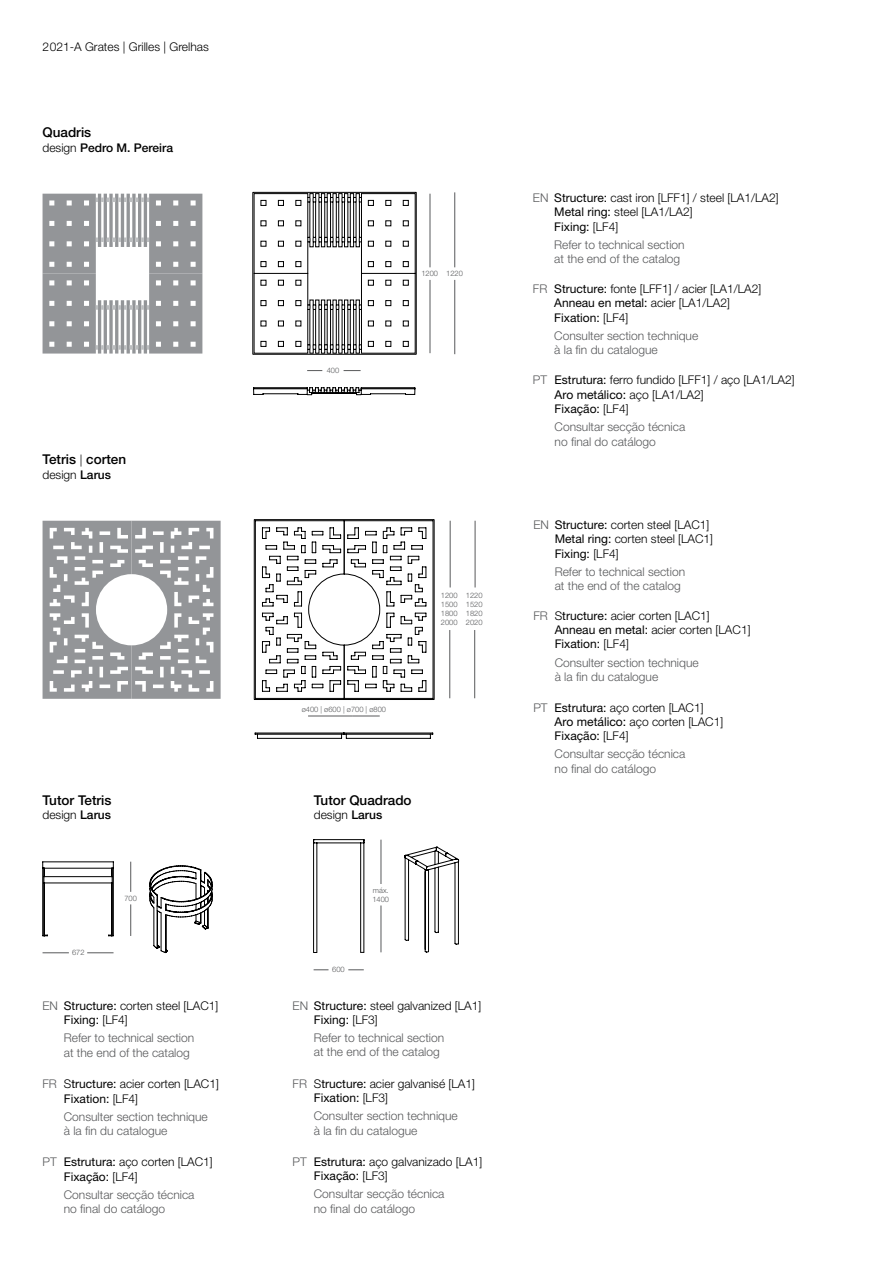
<style>
.page{position:relative;width:893px;height:1263px;background:#fff}
.page>*{position:absolute;margin:0;border:0;box-sizing:border-box;transform-origin:0 0}
.t1{font:500 13.5px "Helvetica Neue LT Pro";color:#000}
.t2{font:12.15px "Helvetica Neue LT Pro";color:#000}
.t3{font:300 12px/14.4px "Helvetica Neue LT Pro";color:#000}
.t4{font:300 12px/14.4px "Helvetica Neue LT Pro";color:#58595b}
.t5{font:500 12px "Helvetica Neue LT Pro";color:#000}
.t6{font:300 7.5px/9px "Helvetica Neue LT Pro";color:#58595b;text-align:justify}
.s1{font-weight:300}
.s2{font-weight:300;font-size:12px}
.s3{font-weight:500}
.s4{font-weight:400}
.s5{color:#58595b}
.s6{font-weight:400;color:#000}
.s7{color:#000}
.s8{font-weight:400;font-size:12.15px}
</style>
<div class="page">
<hr style="left:450px;top:521px;width:1px;height:66px;background:#58595b">
<hr style="left:449px;top:630px;width:1px;height:68px;background:#58595b">
<svg style="left:352px;top:716px;width:28px;height:1px"></svg>
<hr style="left:308px;top:716px;width:44px;height:1px;background:#58595b">
<svg style="left:256px;top:521px;width:176px;height:177px"></svg>
<hr style="left:255px;top:734px;width:89px;height:1px;background:#000">
<hr style="left:255px;top:733px;width:89px;height:1px;background:#000">
<hr style="left:257px;top:738px;width:85px;height:1px;background:#000">
<hr style="left:344px;top:734px;width:89px;height:1px;background:#000">
<hr style="left:344px;top:733px;width:89px;height:1px;background:#000">
<svg style="left:341px;top:733px;width:6px;height:5px"></svg>
<hr style="left:346px;top:738px;width:84px;height:1px;background:#000">
<svg style="left:43px;top:521px;width:178px;height:178px"></svg>
<svg style="left:348px;top:969px;width:16px;height:1px"></svg>
<svg style="left:314px;top:969px;width:14px;height:1px"></svg>
<hr style="left:381px;top:840px;width:1px;height:44px;background:#58595b">
<hr style="left:381px;top:905px;width:1px;height:47px;background:#58595b">
<hr style="left:430px;top:194px;width:1px;height:73px;background:#58595b">
<hr style="left:430px;top:280px;width:1px;height:73px;background:#58595b">
<svg style="left:307px;top:370px;width:15px;height:1px"></svg>
<svg style="left:344px;top:370px;width:17px;height:1px"></svg>
<svg style="left:255px;top:194px;width:159px;height:158px"></svg>
<hr style="left:254px;top:387px;width:53px;height:1px;background:#000">
<hr style="left:254px;top:388px;width:53px;height:1px;background:#000">
<hr style="left:263px;top:393px;width:35px;height:1px;background:#000">
<svg style="left:253px;top:388px;width:11px;height:7px"></svg>
<hr style="left:361px;top:387px;width:54px;height:1px;background:#000">
<hr style="left:361px;top:388px;width:54px;height:1px;background:#000">
<hr style="left:371px;top:393px;width:34px;height:1px;background:#000">
<svg style="left:298px;top:387px;width:73px;height:8px"></svg>
<svg style="left:405px;top:388px;width:11px;height:7px"></svg>
<svg style="left:43px;top:194px;width:159px;height:160px"></svg>
<hr style="left:111px;top:883px;width:1px;height:53px;background:#000">
<hr style="left:112px;top:868px;width:1px;height:68px;background:#000">
<hr style="left:113px;top:868px;width:1px;height:68px;background:#000">
<hr style="left:42px;top:868px;width:1px;height:68px;background:#000">
<hr style="left:44px;top:868px;width:1px;height:68px;background:#000">
<svg style="left:42px;top:862px;width:3px;height:15px"></svg>
<hr style="left:43px;top:868px;width:70px;height:1px;background:#000">
<svg style="left:111px;top:862px;width:3px;height:15px"></svg>
<hr style="left:43px;top:861px;width:70px;height:1px;background:#000">
<hr style="left:44px;top:883px;width:68px;height:1px;background:#000">
<hr style="left:44px;top:876px;width:68px;height:1px;background:#000">
<hr style="left:130px;top:862px;width:1px;height:30px;background:#58595b">
<hr style="left:130px;top:904px;width:1px;height:32px;background:#58595b">
<svg style="left:43px;top:952px;width:26px;height:1px"></svg>
<svg style="left:87px;top:952px;width:27px;height:1px"></svg>
<hr style="left:364px;top:843px;width:1px;height:109px;background:#000">
<hr style="left:360px;top:843px;width:1px;height:109px;background:#000">
<svg style="left:361px;top:839px;width:4px;height:5px"></svg>
<hr style="left:317px;top:843px;width:44px;height:1px;background:#000">
<hr style="left:314px;top:839px;width:50px;height:1px;background:#000">
<svg style="left:313px;top:839px;width:4px;height:5px"></svg>
<hr style="left:317px;top:843px;width:1px;height:109px;background:#000">
<hr style="left:313px;top:843px;width:1px;height:109px;background:#000">
<div style="left:253px;top:192px;width:163px;height:162px;border:1px solid #000"></div>
<hr style="left:454px;top:192px;width:1px;height:75px;background:#58595b">
<hr style="left:454px;top:280px;width:1px;height:74px;background:#58595b">
<div style="left:254px;top:519px;width:180px;height:181px;border:1px solid #000"></div>
<hr style="left:475px;top:521px;width:1px;height:66px;background:#58595b">
<hr style="left:474px;top:630px;width:1px;height:68px;background:#58595b">
<svg style="left:404px;top:846px;width:55px;height:107px"></svg>
<svg style="left:149px;top:865px;width:64px;height:88px"></svg>
<p class="t3" style="left:43px;top:39px;width:168px">2021-A Grates | Grilles | Grelhas</p>
<p class="t1" style="left:43px;top:124px;width:50px">Quadris</p>
<p class="t5" style="left:43px;top:140px;width:132px"><span class="s1">design</span> Pedro M. Pereira</p>
<p class="t1" style="left:43px;top:451px;width:85px">Tetris <span class="s2">|</span> corten</p>
<p class="t3" style="left:43px;top:467px;width:70px">design <span class="s3">Larus</span></p>
<p class="t1" style="left:43px;top:792px;width:71px">Tutor Tetris</p>
<p class="t3" style="left:43px;top:808px;width:70px">design <span class="s3">Larus</span></p>
<p class="t6" style="left:72px;top:948px;width:14px">672</p>
<p class="t6" style="left:124px;top:893px;width:14px">700</p>
<p class="t3" style="left:64px;top:998px;width:156px"><span class="s4">Structure:</span> corten steel [LAC1]<br><span class="s4">Fixing:</span> [LF4]</p>
<p class="t4" style="left:64px;top:1031px;width:132px">Refer to technical section at the end of the catalog</p>
<p class="t4" style="left:43px;top:998px;width:17px">EN</p>
<p class="t3" style="left:64px;top:1076px;width:157px">S<span class="s4">tructure:</span> acier corten [LAC1]<br><span class="s4">Fixation:</span> [LF4]</p>
<p class="t4" style="left:64px;top:1109px;width:146px">Consulter section technique à la fin du catalogue</p>
<p class="t4" style="left:43px;top:1076px;width:16px">FR</p>
<p class="t3" style="left:64px;top:1155px;width:150px;text-indent:-21px"><span class="s5">PT</span> <span class="s4">Estrutura:</span> aço corten [LAC1]<br><span class="s4">Fixação:</span> [LF4]</p>
<p class="t4" style="left:64px;top:1187px;width:132px">Consultar secção técnica no final do catálogo</p>
<p class="t6" style="left:327px;top:366px;width:14px">400</p>
<p class="t6" style="left:421px;top:268px;width:18px">1200</p>
<p class="t6" style="left:446px;top:268px;width:18px">1220</p>
<p class="t6" style="left:302px;top:704px;width:86px">ø400 | ø600 | ø700 | ø800</p>
<p class="t6" style="left:441px;top:590px;width:18px">1200<br>1500<br>1800<br>2000</p>
<p class="t6" style="left:466px;top:590px;width:18px">1220<br>1520<br>1820<br>2020</p>
<p class="t1" style="left:314px;top:792px;width:99px">Tutor Quadrado</p>
<p class="t3" style="left:314px;top:808px;width:70px">design <span class="s3">Larus</span></p>
<p class="t6" style="left:332px;top:965px;width:14px">600</p>
<p class="t6" style="left:372px;top:885px;width:18px">máx.<br>1400</p>
<p class="t3" style="left:314px;top:998px;width:169px"><span class="s4">Structure:</span> steel galvanized [LA1]<br><span class="s4">Fixing:</span> [LF3]</p>
<p class="t4" style="left:314px;top:1030px;width:132px">Refer to technical section at the end of the catalog</p>
<p class="t4" style="left:293px;top:998px;width:17px">EN</p>
<p class="t3" style="left:314px;top:1076px;width:163px">S<span class="s4">tructure:</span> acier galvanisé [LA1]<br><span class="s4">Fixation:</span> [LF3]</p>
<p class="t4" style="left:314px;top:1109px;width:146px">Consulter section technique à la fin du catalogue</p>
<p class="t4" style="left:293px;top:1076px;width:16px">FR</p>
<p class="t3" style="left:314px;top:1154px;width:170px;text-indent:-21px"><span class="s5">PT</span> <span class="s4">Estrutura:</span> aço galvanizado [LA1]<br><span class="s4">Fixação:</span> [LF3]</p>
<p class="t4" style="left:314px;top:1187px;width:132px">Consultar secção técnica no final do catálogo</p>
<p class="t3" style="left:554px;top:190px;width:226px"><span class="s4">Structure:</span> cast iron [LFF1] / steel [LA1/LA2]<br><span class="s4">Metal ring:</span> steel [LA1/LA2]<br><span class="s4">Fixing:</span> [LF4]</p>
<p class="t4" style="left:554px;top:237px;width:132px">Refer to technical section at the end of the catalog</p>
<p class="t4" style="left:533px;top:190px;width:17px">EN</p>
<p class="t3" style="left:554px;top:281px;width:209px"><span class="s4">Structure:</span> fonte [LFF1] / acier [LA1/LA2]<br><span class="s4">Anneau en metal:</span> acier [LA1/LA2]<br><span class="s4">Fixation:</span> [LF4]</p>
<p class="t4" style="left:554px;top:328px;width:146px">Consulter section technique à la fin du catalogue</p>
<p class="t4" style="left:533px;top:281px;width:16px">FR</p>
<p class="t3" style="left:533px;top:373px;width:263px"><span class="s5">PT</span> <span class="s4">Estrutura:</span> ferro fundido [LFF1] / aço [LA1/LA2]</p>
<p class="t2" style="left:555px;top:387px;width:151px">Aro metálico: <span class="s1">aço [LA1/LA2]</span></p>
<p class="t4" style="left:555px;top:400px;width:132px;line-height:18px"><span class="s6">Fixação:</span> <span class="s7">[LF4]<br></span>Consultar secção técnica</p>
<p class="t4" style="left:555px;top:434px;width:103px">no final do catálogo</p>
<p class="t3" style="left:555px;top:517px;width:160px"><span class="s4">Structure:</span> corten steel [LAC1]<br><span class="s4">Metal ring:</span> corten steel [LAC1]<br><span class="s4">Fixing:</span> [LF4]</p>
<p class="t4" style="left:555px;top:564px;width:132px">Refer to technical section at the end of the catalog</p>
<p class="t4" style="left:533px;top:517px;width:17px">EN</p>
<p class="t3" style="left:555px;top:608px;width:197px">S<span class="s4">tructure:</span> acier corten [LAC1]<br><span class="s4">Anneau en metal:</span> acier corten [LAC1]<br><span class="s4">Fixation:</span> [LF4]</p>
<p class="t4" style="left:555px;top:655px;width:146px">Consulter section technique à la fin du catalogue</p>
<p class="t4" style="left:533px;top:608px;width:16px">FR</p>
<p class="t3" style="left:555px;top:700px;width:170px;text-indent:-21px"><span class="s5">PT</span> <span class="s4">Estrutura:</span> aço corten [LAC1]<br><span class="s8">Aro metálico:</span> aço corten [LAC1]<br><span class="s4">Fixação:</span> [LF4]</p>
<p class="t4" style="left:555px;top:747px;width:132px">Consultar secção técnica no final do catálogo</p>
</div>
